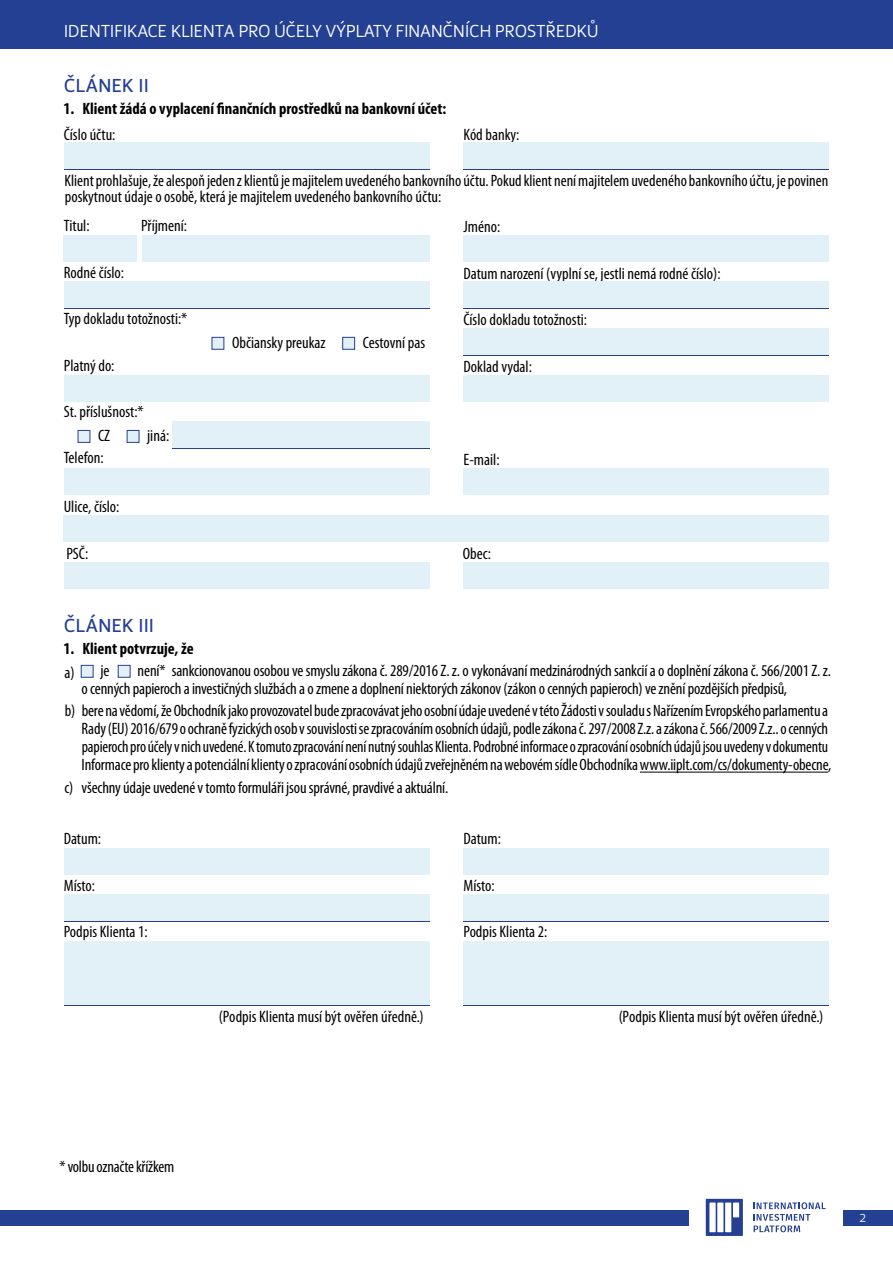
<style>
.page{position:relative;width:893px;height:1263px;background:#fff}
.page>*{position:absolute;margin:0;border:0;box-sizing:border-box;transform-origin:0 0}
.t1{font:19.5px "Priva Two Pro";letter-spacing:-.005em;color:#244092}
.t2{font:18px "Priva One Pro";letter-spacing:-.025em;color:#fff}
.t3{font:condensed 16.5px/18px "Myriad Pro";letter-spacing:-.01em;color:#000}
.t4{font:700 condensed 16.5px "Myriad Pro";color:#000}
.t5{font:12px "Priva One Pro";color:#fff}
</style>
<div class="page">
<div style="left:0;top:0;width:893px;height:49px;background:#244092"></div>
<div style="left:844px;top:1210px;width:49px;height:16px;background:#244092"></div>
<div style="left:0;top:1210px;width:689px;height:16px;background:#244092"></div>
<svg style="left:754px;top:1202px;width:72px;height:30px"></svg>
<svg style="left:706px;top:1199px;width:37px;height:37px"></svg>
<div style="left:717px;top:1202px;width:6px;height:30px;background:#fff"></div>
<div style="left:725px;top:1202px;width:6px;height:30px;background:#fff"></div>
<div style="left:709px;top:1202px;width:7px;height:30px;background:#fff"></div>
<div style="left:733px;top:1202px;width:6px;height:15px;background:#fff"></div>
<div style="left:64px;top:143px;width:365px;height:27px;background:#244092"></div>
<div style="left:64px;top:142px;width:365px;height:27px;background:#e2f0f7"></div>
<div style="left:463px;top:143px;width:366px;height:27px;background:#244092"></div>
<div style="left:463px;top:142px;width:366px;height:27px;background:#e2f0f7"></div>
<div style="left:64px;top:848px;width:365px;height:27px;background:#e2f0f7"></div>
<div style="left:463px;top:848px;width:366px;height:27px;background:#e2f0f7"></div>
<div style="left:64px;top:895px;width:365px;height:27px;background:#244092"></div>
<div style="left:64px;top:894px;width:365px;height:27px;background:#e2f0f7"></div>
<div style="left:463px;top:895px;width:366px;height:27px;background:#244092"></div>
<div style="left:463px;top:894px;width:366px;height:27px;background:#e2f0f7"></div>
<div style="left:64px;top:980px;width:365px;height:26px;background:#244092"></div>
<div style="left:64px;top:941px;width:365px;height:64px;background:#e2f0f7"></div>
<div style="left:463px;top:980px;width:366px;height:26px;background:#244092"></div>
<div style="left:463px;top:941px;width:366px;height:64px;background:#e2f0f7"></div>
<hr style="left:640px;top:772px;width:188px;height:1px;background:#000">
<div style="left:81px;top:665px;width:13px;height:13px;background:#e2f0f7;border:1px solid #244092"></div>
<div style="left:118px;top:665px;width:13px;height:13px;background:#e2f0f7;border:1px solid #244092"></div>
<div style="left:64px;top:282px;width:365px;height:27px;background:#244092"></div>
<div style="left:64px;top:281px;width:365px;height:27px;background:#e2f0f7"></div>
<div style="left:64px;top:468px;width:365px;height:27px;background:#e2f0f7"></div>
<div style="left:64px;top:375px;width:365px;height:27px;background:#e2f0f7"></div>
<div style="left:463px;top:282px;width:366px;height:27px;background:#244092"></div>
<div style="left:463px;top:281px;width:366px;height:27px;background:#e2f0f7"></div>
<div style="left:463px;top:468px;width:366px;height:27px;background:#e2f0f7"></div>
<div style="left:463px;top:375px;width:366px;height:27px;background:#e2f0f7"></div>
<div style="left:64px;top:235px;width:73px;height:27px;background:#e2f0f7"></div>
<div style="left:142px;top:235px;width:287px;height:27px;background:#e2f0f7"></div>
<div style="left:463px;top:235px;width:366px;height:27px;background:#e2f0f7"></div>
<div style="left:463px;top:329px;width:366px;height:27px;background:#244092"></div>
<div style="left:463px;top:328px;width:366px;height:27px;background:#e2f0f7"></div>
<div style="left:64px;top:515px;width:765px;height:27px;background:#e2f0f7"></div>
<div style="left:64px;top:562px;width:365px;height:27px;background:#e2f0f7"></div>
<div style="left:463px;top:562px;width:366px;height:27px;background:#e2f0f7"></div>
<div style="left:172px;top:422px;width:257px;height:27px;background:#244092"></div>
<div style="left:172px;top:421px;width:257px;height:27px;background:#e2f0f7"></div>
<div style="left:212px;top:337px;width:12px;height:13px;background:#e2f0f7;border:1px solid #244092"></div>
<div style="left:342px;top:337px;width:13px;height:13px;background:#e2f0f7;border:1px solid #244092"></div>
<div style="left:78px;top:430px;width:12px;height:13px;background:#e2f0f7;border:1px solid #244092"></div>
<div style="left:127px;top:430px;width:12px;height:13px;background:#e2f0f7;border:1px solid #244092"></div>
<p class="t2" style="left:64px;top:20px;width:537px">IDENTIFIKACE KLIENTA PRO ÚČELY VÝPLATY FINANČNÍCH PROSTŘEDKŮ</p>
<p class="t1" style="left:64px;top:73px;width:87px">ČLÁNEK II</p>
<p class="t3" style="left:64px;top:125px;width:53px">Číslo účtu:</p>
<p class="t3" style="left:463px;top:125px;width:57px">Kód banky:</p>
<p class="t4" style="left:63px;top:98px;width:385px">1. Klient žádá o vyplacení finančních prostředků na bankovní účet:</p>
<p class="t3" style="left:65px;top:172px;width:765px;line-height:16.5px">Klient prohlašuje, že alespoň jeden z klientů je majitelem uvedeného bankovního účtu. Pokud klient není majitelem uvedeného bankovního účtu, je povinen poskytnout údaje o osobě, která je majitelem uvedeného bankovního účtu:</p>
<p class="t3" style="left:64px;top:216px;width:27px">Titul:</p>
<p class="t3" style="left:141px;top:216px;width:47px">Příjmení:</p>
<p class="t3" style="left:64px;top:263px;width:62px">Rodné číslo:</p>
<p class="t3" style="left:64px;top:309px;width:125px">Typ dokladu totožnosti:*</p>
<p class="t3" style="left:64px;top:356px;width:52px">Platný do:</p>
<p class="t3" style="left:64px;top:402px;width:81px">St. příslušnost:*</p>
<p class="t3" style="left:64px;top:449px;width:41px">Telefon:</p>
<p class="t3" style="left:98px;top:427px;width:14px">CZ</p>
<p class="t3" style="left:147px;top:427px;width:24px">jiná:</p>
<p class="t3" style="left:232px;top:333px;width:95px">Občiansky preukaz</p>
<p class="t3" style="left:363px;top:333px;width:64px">Cestovní pas</p>
<p class="t3" style="left:463px;top:217px;width:38px">Jméno:</p>
<p class="t3" style="left:463px;top:264px;width:259px">Datum narození (vyplní se, jestli nemá rodné číslo):</p>
<p class="t3" style="left:463px;top:310px;width:125px">Číslo dokladu totožnosti:</p>
<p class="t3" style="left:463px;top:357px;width:70px">Doklad vydal:</p>
<p class="t3" style="left:463px;top:450px;width:38px">E-mail:</p>
<p class="t3" style="left:64px;top:497px;width:57px">Ulice, číslo:</p>
<p class="t3" style="left:66px;top:544px;width:23px">PSČ:</p>
<p class="t3" style="left:463px;top:544px;width:30px">Obec:</p>
<p class="t1" style="left:64px;top:613px;width:92px">ČLÁNEK III</p>
<p class="t4" style="left:63px;top:638px;width:132px">1. Klient potvrzuje, že</p>
<p class="t3" style="left:65px;top:662px;width:47px">a) je</p>
<p class="t3" style="left:82px;top:661px;width:751px;text-indent:56px">není* sankcionovanou osobou ve smyslu zákona č. 289/2016 Z. z. o vykonávaní medzinárodných sankcií a o doplnění zákona č. 566/2001 Z. z. o cenných papieroch a investičných službách a o zmene a doplnení niektorých zákonov (zákon o cenných papieroch) ve znění pozdějších předpisů,</p>
<p class="t3" style="left:82px;top:702px;width:751px;text-indent:-17px">b) bere na vědomí, že Obchodník jako provozovatel bude zpracovávat jeho osobní údaje uvedené v této Žádosti v souladu s Nařízením Evropského parlamentu a Rady (EU) 2016/679 o ochraně fyzických osob v souvislosti se zpracováním osobních údajů, podle zákona č. 297/2008 Z.z. a zákona č. 566/2009 Z.z.. o cenných papieroch pro účely v nich uvedené. K tomuto zpracování není nutný souhlas Klienta. Podrobné informace o zpracování osobních údajů jsou uvedeny v dokumentu Informace pro klienty a potenciální klienty o zpracování osobních údajů zveřejněném na webovém sídle Obchodníka www.iiplt.com/cs/dokumenty-obecne,</p>
<p class="t3" style="left:64px;top:778px;width:385px">c) všechny údaje uvedené v tomto formuláři jsou správné, pravdivé a aktuální.</p>
<p class="t3" style="left:64px;top:830px;width:39px">Datum:</p>
<p class="t3" style="left:64px;top:876px;width:33px">Místo:</p>
<p class="t3" style="left:64px;top:922px;width:85px">Podpis Klienta 1:</p>
<p class="t3" style="left:463px;top:830px;width:39px">Datum:</p>
<p class="t3" style="left:463px;top:876px;width:33px">Místo:</p>
<p class="t3" style="left:463px;top:922px;width:85px">Podpis Klienta 2:</p>
<p class="t3" style="left:219px;top:1007px;width:206px">(Podpis Klienta musí být ověřen úředně.)</p>
<p class="t3" style="left:619px;top:1007px;width:206px">(Podpis Klienta musí být ověřen úředně.)</p>
<p class="t3" style="left:60px;top:1157px;width:116px">* volbu označte křížkem</p>
<p class="t5" style="left:860px;top:1210px;width:8px">2</p>
</div>
